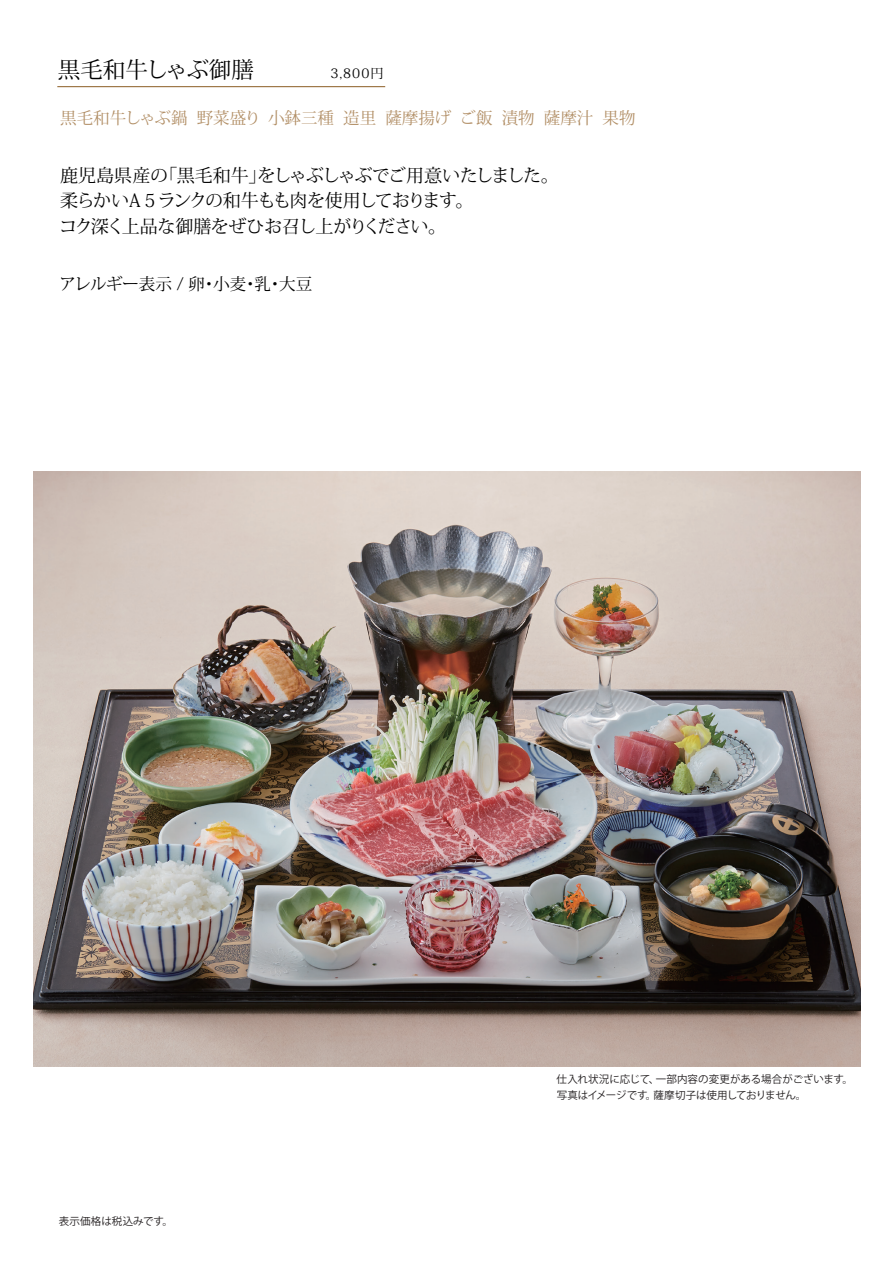
<style>
.page{position:relative;width:893px;height:1263px;background:#fff}
.page>*{position:absolute;margin:0;border:0;box-sizing:border-box;transform-origin:0 0}
.t1{font:22.5px "Koz Min Pr 6 N";color:#000}
.t2{font:18px/25.5px "Koz Min Pr 6 N";letter-spacing:-.06em;color:#000}
.t3{font:16.5px "Koz Min Pr 6 N";color:#b28f66}
.t4{font:16.5px "Koz Min Pr 6 N";letter-spacing:-.01em;color:#000}
.t5{font:10.5px/16.5px "Koz Go Pr 6 N";letter-spacing:-.005em;color:#231f20}
.s1{font-family:"Koz Go Pr 6 N"}
.s2{font-size:13.2px}
</style>
<div class="page">
<img style="left:33px;top:471px;width:828px;height:595px">
<hr style="left:57px;top:86px;width:328px;height:1px;background:#8b5d24">
<p class="t1" style="left:58px;top:57px;width:327px">黒毛和牛しゃぶ御膳 <span class="s1">　　</span> <span class="s2">3,800円</span></p>
<p class="t3" style="left:60px;top:108px;width:577px">黒毛和牛しゃぶ鍋 野菜盛り 小鉢三種 造里 薩摩揚げ ご飯 漬物 薩摩汁 果物</p>
<p class="t2" style="left:59px;top:163px;width:501px">鹿児島県産の「黒毛和牛」をしゃぶしゃぶでご用意いたしました。柔らかいA５ランクの和牛もも肉を使用しております。<br>コク深く上品な御膳をぜひお召し上がりください。</p>
<p class="t4" style="left:60px;top:275px;width:254px">アレルギー表示 / 卵・小麦・乳・大豆</p>
<p class="t5" style="left:59px;top:1213px;width:116px">表示価格は税込みです。</p>
<p class="t5" style="left:557px;top:1071px;width:298px">仕入れ状況に応じて、一部内容の変更がある場合がございます。写真はイメージです。薩摩切子は使用しておりません。</p>
</div>
